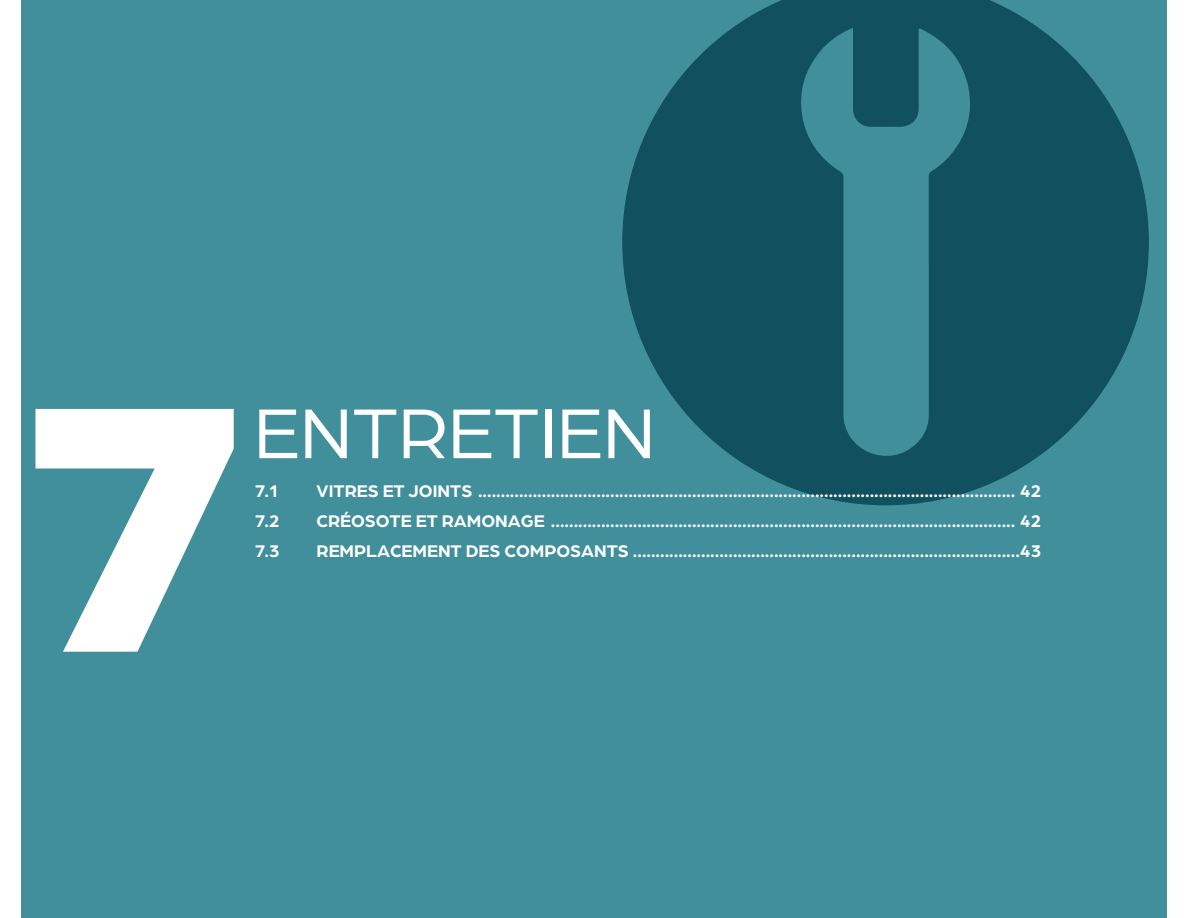
<style>
.page{position:relative;width:1188px;height:918px;background:#fff}
.page>*{position:absolute;margin:0;border:0;box-sizing:border-box;transform-origin:0 0}
.t1{font:900 374.7px "Arboria";color:#fff}
.t2{font:75px "Arboria";color:#fff}
.t3{font:700 18px "Arboria";color:#fff}
</style>
<div class="page">
<div style="left:21px;top:0;width:1146px;height:918px;background:#428f9c"></div>
<svg style="left:622px;top:0;width:527px;height:505px;fill:#11505f"></svg>
<h1 class="t1" style="left:26px;top:257px;width:220px">7</h1>
<h2 class="t2" style="left:254px;top:384px;width:403px">ENTRETIEN</h2>
<p class="t3" style="left:255px;top:479px;width:25px">7.1</p>
<p class="t3" style="left:317px;top:479px;width:726px">VITRES ET JOINTS ...................................................................................................................... 42</p>
<p class="t3" style="left:255px;top:509px;width:26px">7.2</p>
<p class="t3" style="left:317px;top:509px;width:726px">CRÉOSOTE ET RAMONAGE ...................................................................................................... 42</p>
<p class="t3" style="left:255px;top:539px;width:26px">7.3</p>
<p class="t3" style="left:317px;top:539px;width:726px">REMPLACEMENT DES COMPOSANTS .....................................................................................43</p>
</div>
